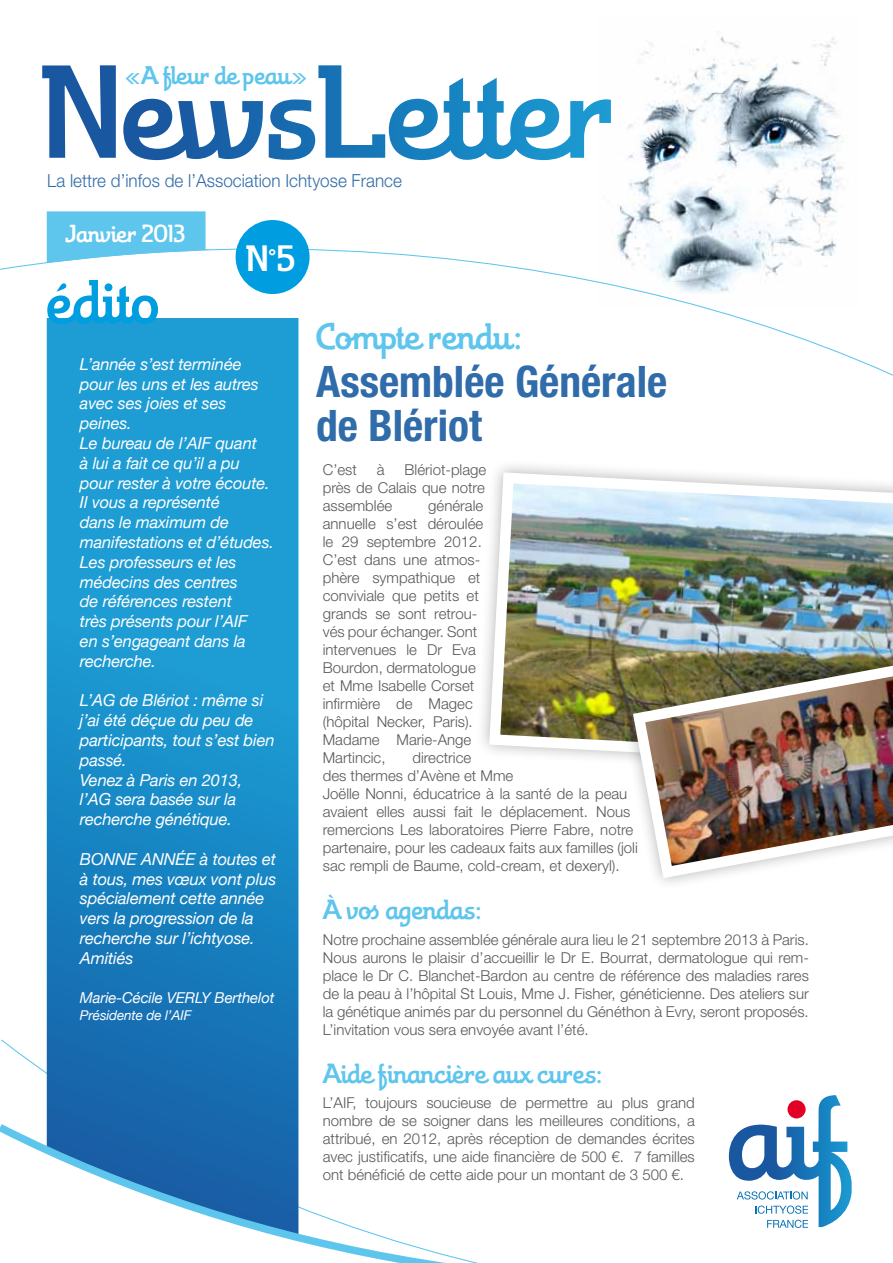
<style>
.page{position:relative;width:893px;height:1263px;background:#fff}
.page>*{position:absolute;margin:0;border:0;box-sizing:border-box;transform-origin:0 0}
.t1{font:59.85px "Theorem";color:#009ee0}
.t2{font:700 condensed 43.5px/43.5px "Helvetica Neue";color:#2f6ca9}
.t3{font:36px "Theorem";color:#5ec5ed}
.t4{font:35.7px "Theorem";color:#fff}
.t5{font:27px "Theorem";color:#5ec5ed}
.t6{font:24.9px "Theorem";color:#5ec5ed}
.t7{font:24px "Theorem";color:#fff}
.t8{font:300 18px "Helvetica Neue LT Std";color:#2f6ca9;scale:.95 1}
.t9{font:italic 16.5px/19.8px "Helvetica Neue";letter-spacing:-.01em;color:#fff}
.t10{font:300 15px/18px "Helvetica Neue LT Std";color:#58585a;text-align:justify}
.t11{font:italic 15px "Helvetica Neue";letter-spacing:-.01em;color:#fff}
.t12{font:italic 13.5px "Helvetica Neue";letter-spacing:-.01em;color:#fff}
</style>
<div class="page">
<img style="left:616px;top:31px;width:229px;height:215px">
<svg style="left:0;top:246px;width:893px;height:146px"></svg>
<svg style="left:47px;top:318px;width:251px;height:799px;background:#1a8cc8"></svg>
<svg style="left:47px;top:211px;width:184px;height:52px"></svg>
<div style="left:236px;top:220px;width:74px;height:74px;background:#009ee0;border-radius:50%"></div>
<svg style="left:729px;top:1095px;width:123px;height:133px"></svg>
<svg style="left:42px;top:65px;width:569px;height:95px"></svg>
<svg style="left:0;top:1117px;width:478px;height:146px"></svg>
<img style="left:484px;top:467px;width:409px;height:292px">
<div style="left:620px;top:650px;width:273px;height:241px;background:#000;opacity:.3"></div>
<img style="left:627px;top:657px;width:266px;height:227px">
<h3 class="t6" style="left:124px;top:60px;width:185px">«A fleur de peau»</h3>
<p class="t8" style="left:47px;top:169px;width:375px">La lettre d’infos de l’Association Ichtyose France</p>
<h3 class="t7" style="left:66px;top:219px;width:121px">Janvier 2013</h3>
<h1 class="t1" style="left:47px;top:266px;width:115px">édito</h1>
<h3 class="t4" style="left:246px;top:237px;width:51px">N°5</h3>
<p class="t9" style="left:80px;top:353px;width:196px">L’année s’est terminée pour les uns et les autres avec ses joies et ses peines.<br>Le bureau de l’AIF quant<br>à lui a fait ce qu’il a pu pour rester à votre écoute.<br>Il vous a représenté<br>dans le maximum de manifestations et d’études.<br>Les professeurs et les médecins des centres<br>de références restent<br>très présents pour l’AIF<br>en s’engageant dans la recherche.</p>
<p class="t9" style="left:80px;top:690px;width:196px">L’AG de Blériot : même si j’ai été déçue du peu de participants, tout s’est bien passé.<br>Venez à Paris en 2013, l’AG sera basée sur la recherche génétique.</p>
<p class="t9" style="left:80px;top:848px;width:198px">BONNE ANNéE à toutes et à tous, mes vœux vont plus spécialement cette année vers la progression de la recherche sur l’ichtyose.<br>Amitiés</p>
<p class="t11" style="left:80px;top:986px;width:196px">Marie-Cécile VERLY Berthelot</p>
<p class="t12" style="left:80px;top:1004px;width:113px">Présidente de l’AIF</p>
<h3 class="t3" style="left:316px;top:315px;width:207px">Compte rendu:</h3>
<h2 class="t2" style="left:316px;top:359px;width:353px">Assemblée Générale de Blériot</h2>
<p class="t10" style="left:323px;top:460px;width:165px;text-indent:82px">Blériot-plage près de Calais que notre assemblée</p>
<p class="t10" style="left:323px;top:460px;width:36px">C’est</p>
<p class="t10" style="left:377px;top:460px;width:9px">à</p>
<p class="t10" style="left:323px;top:496px;width:162px;text-align:left;text-indent:105px">générale annuelle s’est déroulée le 29 septembre 2012.<br>C’est dans une atmos&shy;phère sympathique et conviviale que petits et grands se sont retrou&shy;vés pour échanger. Sont intervenues le Dr Eva<br>Bourdon, dermatologue et Mme Isabelle Corset infirmière de Magec (hôpital Necker, Paris).<br>Madame Marie-Ange<br>Martincic,</p>
<p class="t10" style="left:323px;top:748px;width:317px;text-align:left;text-indent:90px">directrice<br>des thermes d’Avène et Mme<br>Joëlle Nonni, éducatrice à la santé de la peau avaient elles aussi fait le déplacement. Nous remercions Les laboratoires Pierre Fabre, notre partenaire, pour les cadeaux faits aux familles (joli sac rempli de Baume, cold-cream, et dexeryl).</p>
<h3 class="t5" style="left:323px;top:893px;width:160px">à vos agendas:</h3>
<p class="t10" style="left:323px;top:930px;width:488px">Notre prochaine assemblée générale aura lieu le 21 septembre 2013 à Paris.<br>Nous aurons le plaisir d’accueillir le Dr E. Bourrat, dermatologue qui rem&shy;place le Dr C. Blanchet-Bardon au centre de référence des maladies rares de la peau à l’hôpital St Louis, Mme J. Fisher, généticienne. Des ateliers sur la génétique animés par du personnel du Généthon à Evry, seront proposés.<br>L’invitation vous sera envoyée avant l’été.</p>
<h3 class="t5" style="left:323px;top:1057px;width:281px">Aide financière aux cures:</h3>
<p class="t10" style="left:323px;top:1093px;width:374px">L’AIF, toujours soucieuse de permettre au plus grand nombre de se soigner dans les meilleures conditions, a attribué, en 2012, après réception de demandes écrites avec justificatifs, une aide financière de 500 €. 7 familles ont bénéficié de cette aide pour un montant de 3 500 €.</p>
</div>
